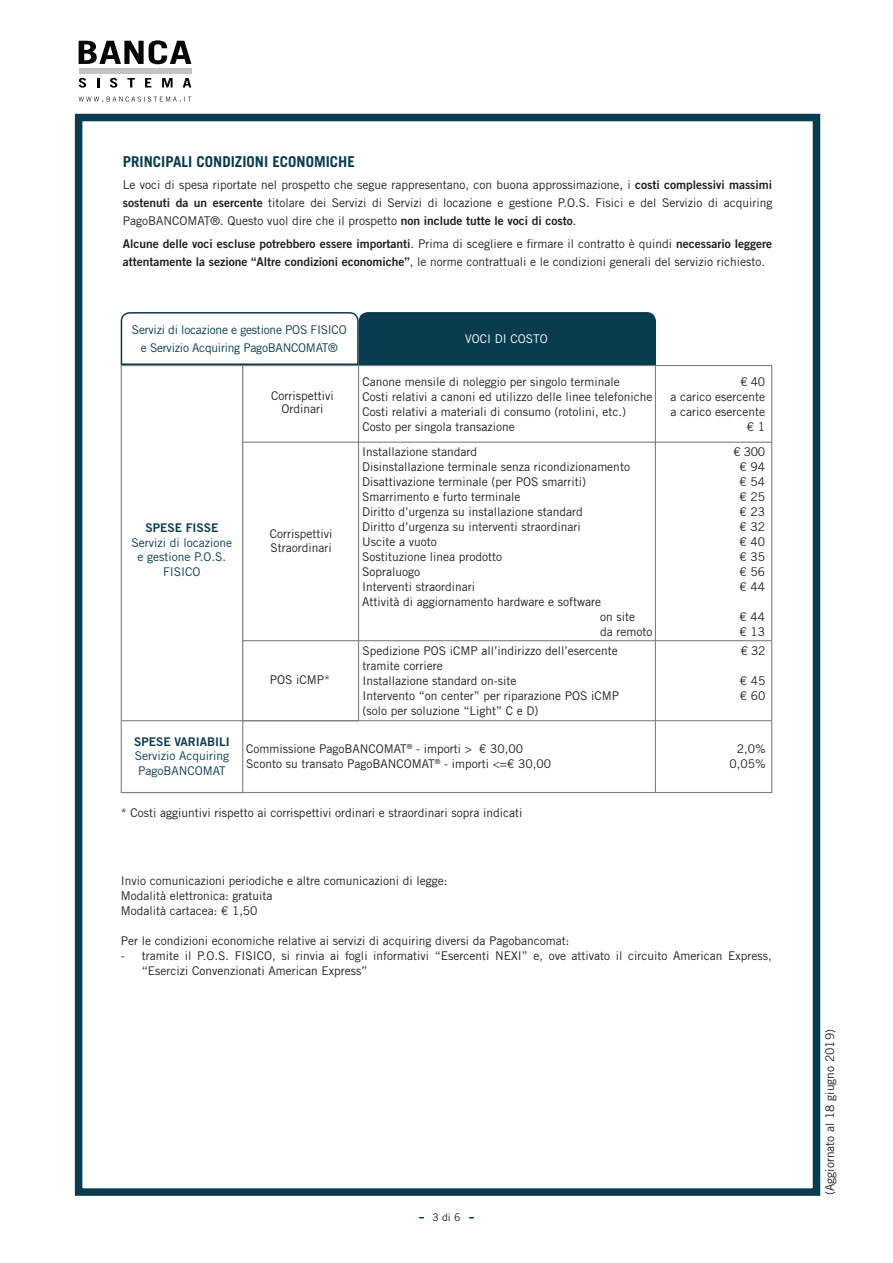
<style>
.page{position:relative;width:893px;height:1263px;background:#fff}
.page>*{position:absolute;margin:0;border:0;box-sizing:border-box;transform-origin:0 0}
.t1{font:700 15px "Trade Gothic LT Std";color:#093c4e}
.t2{font:12px/15px "Trade Gothic LT Std";color:#231f20}
.t3{font:12px "Trade Gothic LT Std Bd 2";color:#231f20}
.t4{font:12px/14.4px "Trade Gothic LT Std";color:#093c4e;text-align:center}
.t5{font:12px/18px "Trade Gothic LT Std";letter-spacing:-.02em;color:#093c4e;text-align:center}
.t6{font:12px "Trade Gothic LT Std Bd 2";color:#093c4e}
.t7{font:12px "Trade Gothic LT Std";color:#fff}
.t8{font:10.5px "Trade Gothic LT Std";color:#231f20}
.s1{font-family:"Trade Gothic LT Std Bd 2"}
.s2{font-family:"Trade Gothic LT Std"}
</style>
<div class="page">
<div style="left:75px;top:114px;width:745px;height:1082px;border:8px solid #093c4e"></div>
<svg style="left:79px;top:78px;width:7px;height:9px"></svg>
<svg style="left:97px;top:78px;width:2px;height:9px"></svg>
<svg style="left:110px;top:78px;width:7px;height:9px"></svg>
<svg style="left:127px;top:78px;width:8px;height:9px"></svg>
<svg style="left:145px;top:78px;width:6px;height:9px"></svg>
<svg style="left:162px;top:78px;width:11px;height:9px"></svg>
<svg style="left:183px;top:78px;width:8px;height:9px"></svg>
<svg style="left:79px;top:40px;width:112px;height:24px"></svg>
<div style="left:79px;top:68px;width:112px;height:6px;background:#c2c3c3"></div>
<svg style="left:79px;top:97px;width:112px;height:5px"></svg>
<hr style="left:771px;top:365px;width:1px;height:427px;background:#7e8282">
<hr style="left:655px;top:365px;width:1px;height:428px;background:#7e8282">
<div style="left:121px;top:365px;width:122px;height:428px;background:#fff;border:1px solid #7e8282"></div>
<div style="left:242px;top:365px;width:117px;height:356px;background:#fff;border:1px solid #7e8282"></div>
<hr style="left:242px;top:442px;width:530px;height:1px;background:#7e8282">
<hr style="left:242px;top:640px;width:529px;height:1px;background:#7e8282">
<hr style="left:122px;top:720px;width:650px;height:1px;background:#7e8282">
<hr style="left:358px;top:365px;width:414px;height:1px;background:#7e8282">
<hr style="left:123px;top:792px;width:649px;height:1px;background:#7e8282">
<svg style="left:120px;top:312px;width:536px;height:54px"></svg>
<p class="t1" style="left:123px;top:152px;width:234px">PRINCIPALI CONDIZIONI ECONOMICHE</p>
<p class="t2" style="left:123px;top:176px;width:651px;line-height:18px;text-align:justify">Le voci di spesa riportate nel prospetto che segue rappresentano, con buona approssimazione, i <span class="s1">costi complessivi massimi sostenuti da un esercente</span> titolare dei Servizi di Servizi di locazione e gestione P.O.S. Fisici e del Servizio di acquiring PagoBANCOMAT®. Questo vuol dire che il prospetto <span class="s1">non include tutte le voci di costo</span>.</p>
<p class="t3" style="left:123px;top:236px;width:651px">Alcune delle voci escluse potrebbero essere importanti<span class="s2">. Prima di scegliere e firmare il contratto è quindi</span> necessario leggere</p>
<p class="t2" style="left:123px;top:254px;width:644px"><span class="s1">attentamente la sezione “Altre condizioni economiche”</span>, le norme contrattuali e le condizioni generali del servizio richiesto.</p>
<p class="t5" style="left:132px;top:320px;width:216px">Servizi di locazione e gestione POS FISICO e Servizio Acquiring PagoBANCOMAT®</p>
<p class="t2" style="left:271px;top:388px;width:64px;line-height:13.5px;text-align:center">Corrispettivi<br>Ordinari</p>
<p class="t6" style="left:145px;top:521px;width:74px">SPESE FISSE</p>
<p class="t4" style="left:132px;top:535px;width:102px">Servizi di locazione e gestione P.O.S.<br>FISICO</p>
<p class="t2" style="left:270px;top:527px;width:64px;line-height:13.5px">Corrispettivi<br>Straordinari</p>
<p class="t2" style="left:270px;top:672px;width:62px">POS iCMP*</p>
<p class="t7" style="left:465px;top:331px;width:84px">VOCI DI COSTO</p>
<p class="t2" style="left:362px;top:374px;width:291px">Canone mensile di noleggio per singolo terminale<br>Costi relativi a canoni ed utilizzo delle linee telefoniche Costi relativi a materiali di consumo (rotolini, etc.)<br>Costo per singola transazione</p>
<p class="t2" style="left:362px;top:444px;width:116px">Installazione standard</p>
<p class="t2" style="left:362px;top:459px;width:269px">Disinstallazione terminale senza ricondizionamento</p>
<p class="t2" style="left:362px;top:474px;width:225px">Disattivazione terminale (per POS smarriti)</p>
<p class="t2" style="left:362px;top:489px;width:160px">Smarrimento e furto terminale</p>
<p class="t2" style="left:362px;top:504px;width:222px">Diritto d’urgenza su installazione standard</p>
<p class="t2" style="left:362px;top:519px;width:220px">Diritto d’urgenza su interventi straordinari</p>
<p class="t2" style="left:362px;top:534px;width:76px">Uscite a vuoto</p>
<p class="t2" style="left:362px;top:549px;width:141px">Sostituzione linea prodotto</p>
<p class="t2" style="left:362px;top:564px;width:60px">Sopraluogo</p>
<p class="t2" style="left:362px;top:579px;width:114px">Interventi straordinari</p>
<p class="t2" style="left:362px;top:594px;width:240px">Attività di aggiornamento hardware e software</p>
<p class="t2" style="left:600px;top:609px;width:36px">on site</p>
<p class="t2" style="left:600px;top:624px;width:54px">da remoto</p>
<p class="t2" style="left:363px;top:643px;width:258px">Spedizione POS iCMP all’indirizzo dell’esercente tramite corriere<br>Installazione standard on-site<br>Intervento “on center” per riparazione POS iCMP (solo per soluzione “Light” C e D)</p>
<p class="t2" style="left:671px;top:374px;width:96px;text-align:right">€ 40<br>a carico esercente a carico esercente € 1</p>
<p class="t2" style="left:733px;top:444px;width:33px;text-align:center">€ 300 € 94 € 54 € 25 € 23 € 32 € 40 € 35 € 56 € 44</p>
<p class="t2" style="left:740px;top:609px;width:27px">€ 44 € 13</p>
<p class="t2" style="left:741px;top:643px;width:26px">€ 32</p>
<p class="t2" style="left:740px;top:673px;width:27px">€ 45 € 60</p>
<p class="t6" style="left:134px;top:734px;width:97px">SPESE VARIABILI</p>
<p class="t4" style="left:135px;top:749px;width:96px;text-align:left">Servizio Acquiring<br>PagoBANCOMAT</p>
<p class="t2" style="left:246px;top:741px;width:306px">Commissione PagoBANCOMAT<sup>®</sup> - importi &gt; € 30,00<br>Sconto su transato PagoBANCOMAT<sup>®</sup> - importi &lt;=€ 30,00</p>
<p class="t2" style="left:730px;top:741px;width:38px;text-align:right">2,0%<br>0,05%</p>
<p class="t2" style="left:121px;top:805px;width:403px">* Costi aggiuntivi rispetto ai corrispettivi ordinari e straordinari sopra indicati</p>
<p class="t2" style="left:121px;top:873px;width:328px">Invio comunicazioni periodiche e altre comunicazioni di legge:<br>Modalità elettronica: gratuita<br>Modalità cartacea: € 1,50</p>
<p class="t2" style="left:121px;top:933px;width:450px">Per le condizioni economiche relative ai servizi di acquiring diversi da Pagobancomat:</p>
<p class="t2" style="left:142px;top:948px;width:631px;text-indent:-21px">- tramite il P.O.S. FISICO, si rinvia ai fogli informativi “Esercenti NEXI” e, ove attivato il circuito American Express, “Esercizi Convenzionati American Express”</p>
<p class="t8" style="left:432px;top:1210px;width:29px">3 di 6</p>
<p class="t2" style="left:822px;top:1195px;width:167px;rotate:-90deg">(Aggiornato al 18 giugno 2019)</p>
</div>
